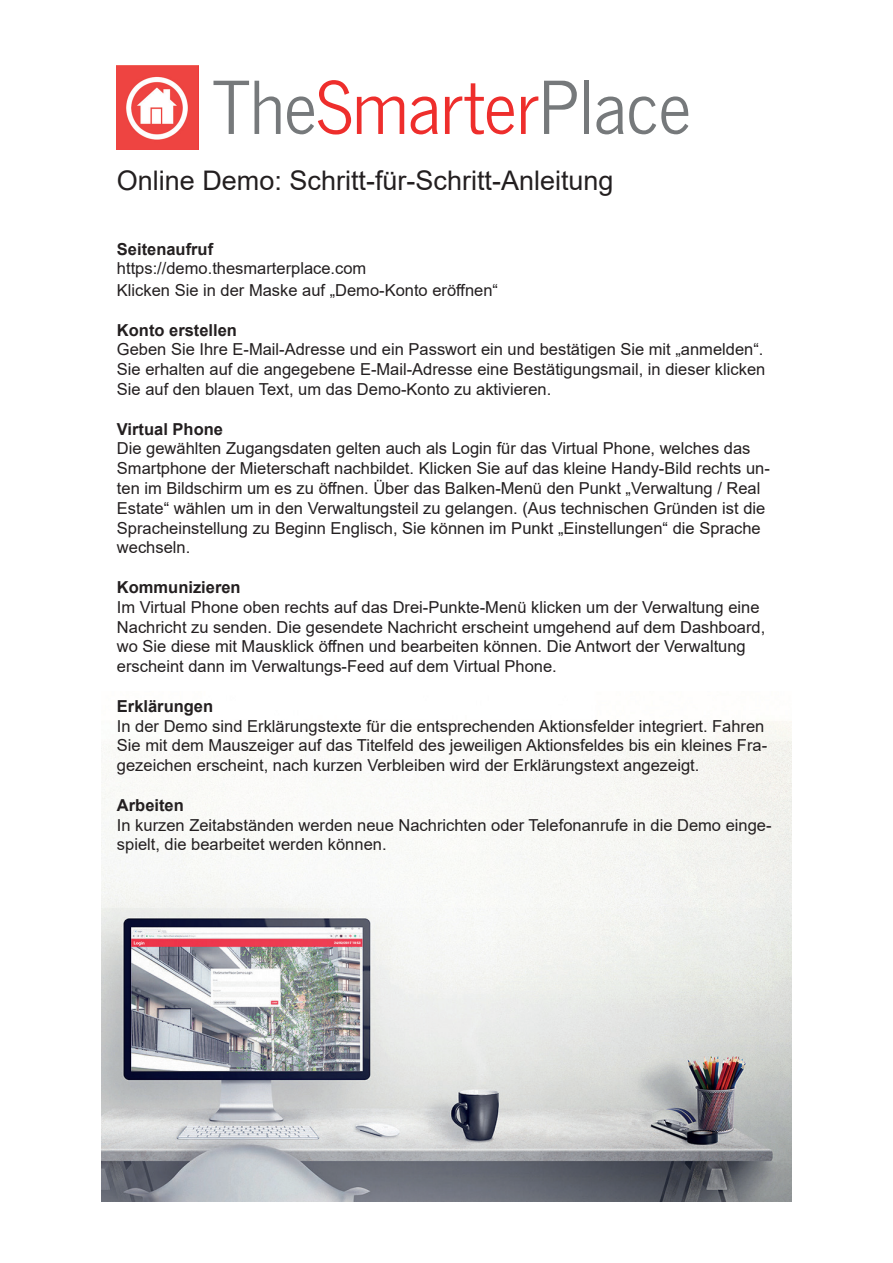
<style>
.page{position:relative;width:893px;height:1263px;background:#fff}
.page>*{position:absolute;margin:0;border:0;box-sizing:border-box;transform-origin:0 0}
.t1{font:72px "News Cycle";color:#76797b}
.t2{font:27px "Arial";color:#231f20}
.t3{font:16.5px/19.8px "Arial";color:#231f20}
.t4{font:700 16.5px "Arial";color:#231f20}
.s1{color:#ee2e2c}
</style>
<div class="page">
<img style="left:102px;top:721px;width:689px;height:480px">
<img style="left:117px;top:66px;width:81px;height:84px">
<h1 class="t1" style="left:213px;top:46px;width:480px">The<span class="s1">Smarter</span>Place</h1>
<h2 class="t2" style="left:117px;top:162px;width:498px">Online Demo: Schritt-für-Schritt-Anleitung</h2>
<p class="t4" style="left:117px;top:237px;width:98px">Seitenaufruf</p>
<p class="t3" style="left:117px;top:258px;width:383px;line-height:21.6px">https://demo.thesmarterplace.com<br>Klicken Sie in der Maske auf „Demo-Konto eröffnen“</p>
<p class="t4" style="left:117px;top:318px;width:122px">Konto erstellen</p>
<p class="t3" style="left:117px;top:340px;width:650px;text-align:justify">Geben Sie Ihre E-Mail-Adresse und ein Passwort ein und bestätigen Sie mit „anmelden“.<br>Sie erhalten auf die angegebene E-Mail-Adresse eine Bestätigungsmail, in dieser klicken Sie auf den blauen Text, um das Demo-Konto zu aktivieren.</p>
<p class="t4" style="left:117px;top:417px;width:108px">Virtual Phone</p>
<p class="t3" style="left:117px;top:439px;width:654px">Die gewählten Zugangsdaten gelten auch als Login für das Virtual Phone, welches das Smartphone der Mieterschaft nachbildet. Klicken Sie auf das kleine Handy-Bild rechts un&shy;ten im Bildschirm um es zu öffnen. Über das Balken-Menü den Punkt „Verwaltung / Real Estate“ wählen um in den Verwaltungsteil zu gelangen. (Aus technischen Gründen ist die Spracheinstellung zu Beginn Englisch, Sie können im Punkt „Einstellungen“ die Sprache wechseln.</p>
<p class="t4" style="left:117px;top:576px;width:125px">Kommunizieren</p>
<p class="t3" style="left:117px;top:597px;width:650px">Im Virtual Phone oben rechts auf das Drei-Punkte-Menü klicken um der Verwaltung eine Nachricht zu senden. Die gesendete Nachricht erscheint umgehend auf dem Dashboard, wo Sie diese mit Mausklick öffnen und bearbeiten können. Die Antwort der Verwaltung erscheint dann im Verwaltungs-Feed auf dem Virtual Phone.</p>
<p class="t4" style="left:117px;top:694px;width:98px">Erklärungen</p>
<p class="t3" style="left:117px;top:716px;width:652px">In der Demo sind Erklärungstexte für die entsprechenden Aktionsfelder integriert. Fahren<br>Sie mit dem Mauszeiger auf das Titelfeld des jeweiligen Aktionsfeldes bis ein kleines Fra&shy;gezeichen erscheint, nach kurzen Verbleiben wird der Erklärungstext angezeigt.</p>
<p class="t4" style="left:117px;top:793px;width:68px">Arbeiten</p>
<p class="t3" style="left:117px;top:815px;width:656px">In kurzen Zeitabständen werden neue Nachrichten oder Telefonanrufe in die Demo einge&shy;spielt, die bearbeitet werden können.</p>
</div>
